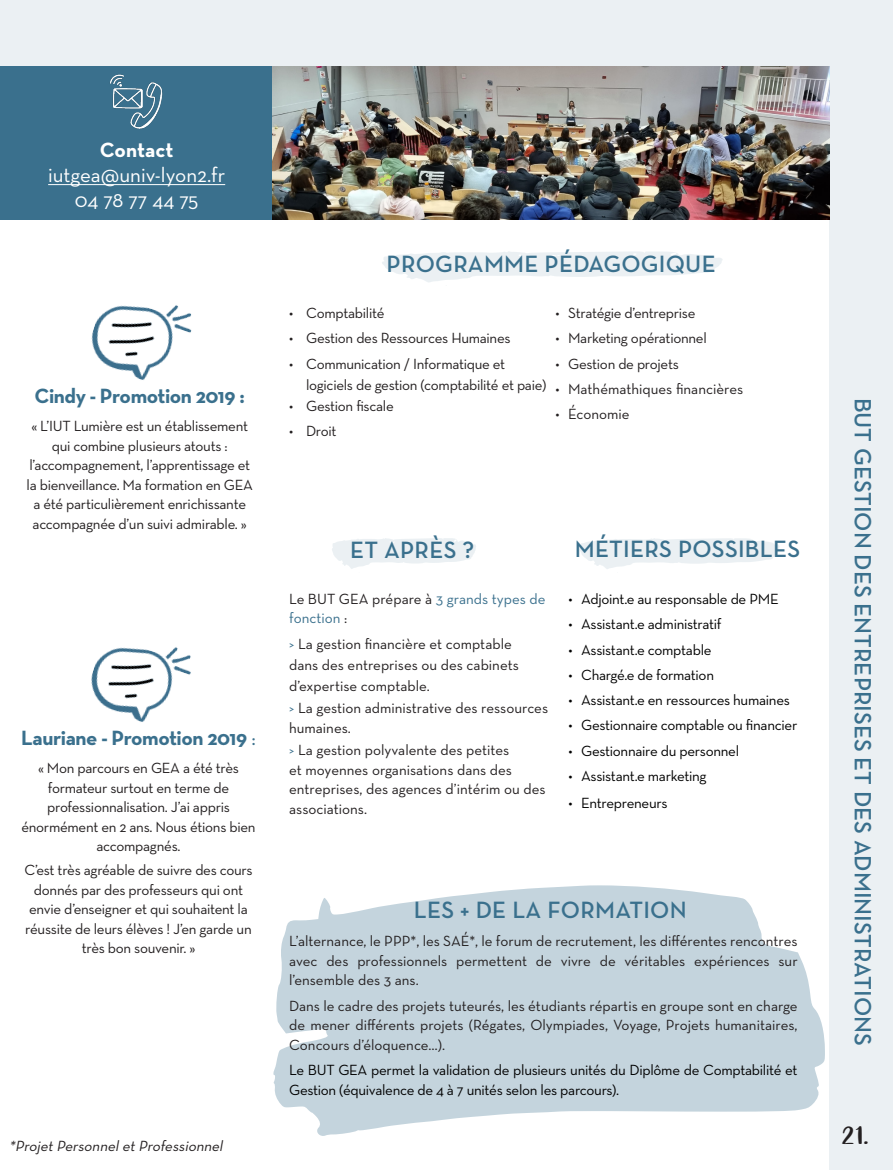
<style>
.page{position:relative;width:893px;height:1170px;background:#fff}
.page>*{position:absolute;margin:0;border:0;box-sizing:border-box;transform-origin:0 0}
.t1{font:600 24px "Neutra Text";letter-spacing:.005em;color:#3a708d}
.t2{font:24px "Simple Story";color:#231f20}
.t3{font:700 21px "Neutra Text";letter-spacing:-.02em;color:#3a708d}
.t4{font:21px "Neutra Text";color:#fff}
.t5{font:700 21px "Neutra Text";color:#fff}
.t6{font:15px/19.5px "Neutra Text";letter-spacing:-.02em;color:#231f20;text-align:center}
.t7{font:15px/19.5px "Neutra Text";letter-spacing:-.02em;color:#000}
.t8{font:15px/19.5px "Neutra Text";color:#231f20}
.t9{font:15px/19.5px "Neutra Text";color:#3a708d}
.t10{font:italic 15px "Neutra Text";color:#231f20}
.s1{font-weight:400}
.s2{color:#231f20}
.s3{color:#3a708d}
</style>
<div class="page">
<svg style="left:273px;top:885px;width:552px;height:250px;fill:#c4d4dd"></svg>
<svg style="left:382px;top:251px;width:341px;height:31px"></svg>
<div style="left:0;top:0;width:893px;height:66px;background:#ebf0f3"></div>
<div style="left:829px;top:66px;width:64px;height:1103px;background:#ebf0f3"></div>
<div style="left:0;top:66px;width:272px;height:154px;background:#3a708d"></div>
<hr style="left:48px;top:184px;width:177px;height:1px;background:#fff">
<img style="left:110px;top:74px;width:53px;height:55px">
<svg style="left:332px;top:538px;width:144px;height:31px"></svg>
<svg style="left:580px;top:538px;width:200px;height:31px"></svg>
<img style="left:91px;top:305px;width:101px;height:75px">
<img style="left:91px;top:647px;width:100px;height:75px">
<img style="left:272px;top:66px;width:557px;height:154px">
<p class="t5" style="left:100px;top:136px;width:75px">Contact</p>
<p class="t4" style="left:48px;top:162px;width:179px">iutgea@univ-lyon2.fr</p>
<p class="t4" style="left:75px;top:187px;width:125px">04 78 77 44 75</p>
<p class="t3" style="left:35px;top:383px;width:212px">Cindy - Promotion 2019 :</p>
<p class="t6" style="left:27px;top:416px;width:228px">« L’IUT Lumière est un établissement qui combine plusieurs atouts : l’accompagnement, l’apprentissage et la bienveillance. Ma formation en GEA a été particulièrement enrichissante accompagnée d’un suivi admirable. »</p>
<p class="t3" style="left:21px;top:724px;width:236px">Lauriane - Promotion 2019 <span class="s1">:</span></p>
<p class="t6" style="left:21px;top:758px;width:236px">« Mon parcours en GEA a été très formateur surtout en terme de professionnalisation. J’ai appris énormément en 2 ans. Nous étions bien accompagnés.</p>
<p class="t6" style="left:24px;top:859px;width:230px">C’est très agréable de suivre des cours donnés par des professeurs qui ont envie d’enseigner et qui souhaitent la réussite de leurs élèves ! J’en garde un très bon souvenir. »</p>
<p class="t10" style="left:9px;top:1136px;width:218px">*ProjetPersonneletProfessionnel</p>
<p class="t1" style="left:387px;top:249px;width:331px">PROGRAMME PÉDAGOGIQUE</p>
<p class="t6" style="left:289px;top:303px;width:97px">• Comptabilité</p>
<p class="t6" style="left:289px;top:328px;width:223px">• Gestion des Ressources Humaines</p>
<p class="t6" style="left:306px;top:353px;width:242px;line-height:21px;text-align:left;text-indent:-17px">• Communication / Informatique et logiciels de gestion (comptabilité et paie)</p>
<p class="t6" style="left:289px;top:395px;width:106px">• Gestion fiscale</p>
<p class="t6" style="left:289px;top:421px;width:49px">• Droit</p>
<p class="t6" style="left:555px;top:303px;width:142px">• Stratégie d’entreprise</p>
<p class="t6" style="left:555px;top:328px;width:153px">• Marketing opérationnel</p>
<p class="t6" style="left:555px;top:353px;width:125px">• Gestion de projets</p>
<p class="t8" style="left:555px;top:379px;width:189px">• Mathémathiques financières</p>
<p class="t8" style="left:555px;top:404px;width:76px">• Économie</p>
<p class="t1" style="left:350px;top:534px;width:126px">ET APRÈS ?</p>
<p class="t1" style="left:575px;top:534px;width:227px">MÉTIERS POSSIBLES</p>
<p class="t9" style="left:289px;top:588px;width:258px"><span class="s2">Le BUT GEA prépare à</span> 3 grands types de fonction <span class="s2">:</span></p>
<p class="t8" style="left:289px;top:632px;width:231px;line-height:21px"><span class="s3">&gt;</span> La gestion financière et comptable dans des entreprises ou des cabinets d’expertise comptable.</p>
<p class="t8" style="left:289px;top:698px;width:261px"><span class="s3">&gt;</span> La gestion administrative des ressources humaines.</p>
<p class="t8" style="left:289px;top:740px;width:258px"><span class="s3">&gt;</span> La gestion polyvalente des petites<br>et moyennes organisations dans des entreprises, des agences d’intérim ou des associations.</p>
<p class="t7" style="left:568px;top:589px;width:212px">• Adjoint.e au responsable de PME</p>
<p class="t7" style="left:568px;top:614px;width:155px">• Assistant.e administratif</p>
<p class="t7" style="left:568px;top:639px;width:145px">• Assistant.e comptable</p>
<p class="t7" style="left:568px;top:664px;width:147px">• Chargé.e de formation</p>
<p class="t7" style="left:568px;top:690px;width:223px">• Assistant.e en ressources humaines</p>
<p class="t7" style="left:568px;top:715px;width:230px">• Gestionnaire comptable ou financier</p>
<p class="t7" style="left:568px;top:740px;width:172px">• Gestionnaire du personnel</p>
<p class="t7" style="left:568px;top:765px;width:140px">• Assistant.e marketing</p>
<p class="t7" style="left:568px;top:792px;width:101px">• Entrepreneurs</p>
<p class="t1" style="left:414px;top:894px;width:274px">LES + DE LA FORMATION</p>
<p class="t6" style="left:289px;top:931px;width:510px;text-align:justify">L’alternance, le PPP*, les SAÉ*, le forum de recrutement, les différentes rencontres avec des professionnels permettent de vivre de véritables expériences sur l’ensemble des 3 ans.</p>
<p class="t6" style="left:289px;top:995px;width:510px;text-align:justify">Dans le cadre des projets tuteurés, les étudiants répartis en groupe sont en charge de mener différents projets (Régates, Olympiades, Voyage, Projets humanitaires, Concours d’éloquence…).</p>
<p class="t7" style="left:289px;top:1060px;width:510px">Le BUT GEA permet la validation de plusieurs unités du Diplôme de Comptabilité et<br>Gestion (équivalence de 4 à 7 unités selon les parcours).</p>
<p class="t1" style="left:878px;top:398px;width:649px;rotate:90deg">BUT GESTION DES ENTREPRISES ET DES ADMINISTRATIONS</p>
<p class="t2" style="left:841px;top:1122px;width:29px">21.</p>
</div>
